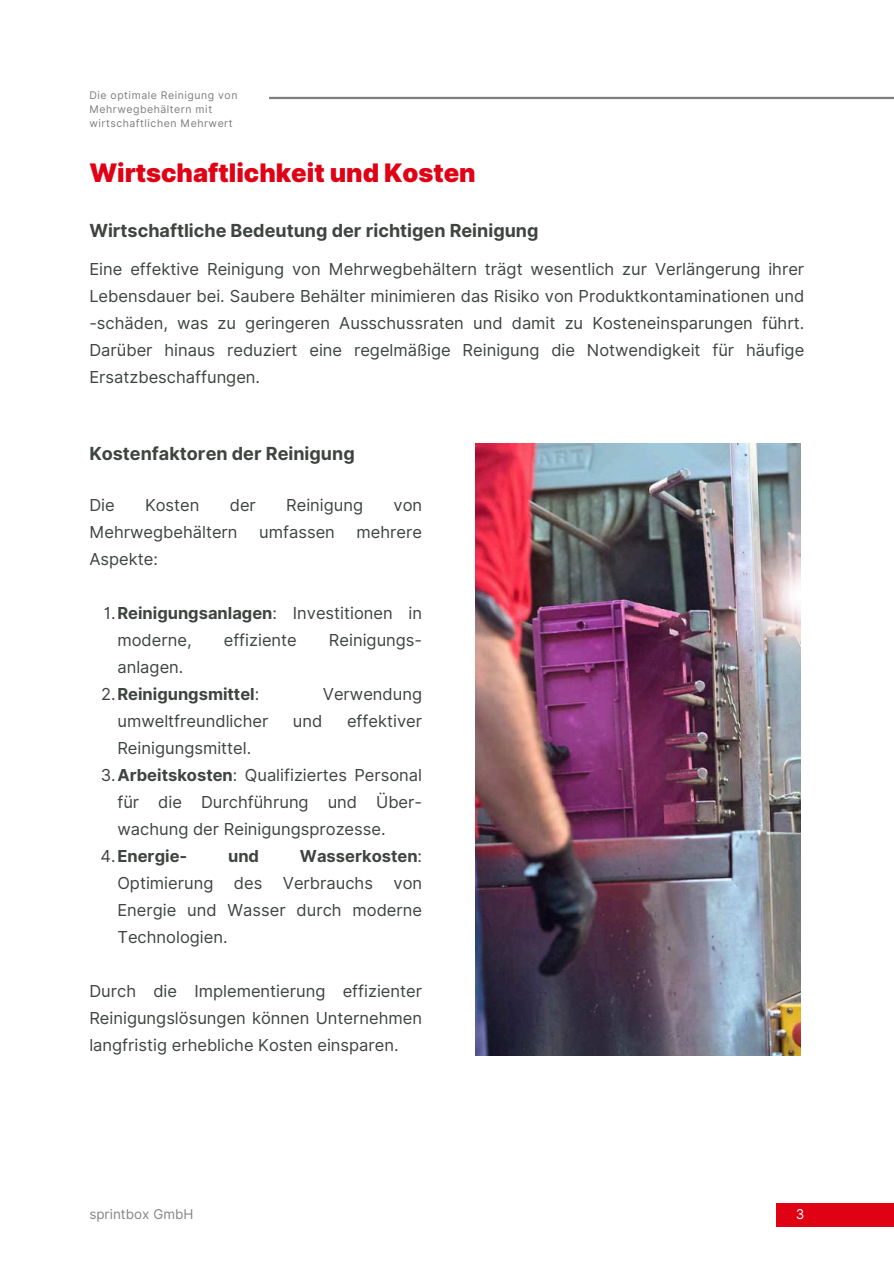
<style>
.page{position:relative;width:894px;height:1264px;background:#fff}
.page>*{position:absolute;margin:0;border:0;box-sizing:border-box;transform-origin:0 0}
.t1{font:900 25.5px "Inter";color:#e10115}
.t2{font:700 18px "Inter";color:#3f4440}
.t3{font:16.5px/27px "Inter";color:#3f4440;text-align:justify}
.t4{font:700 16.5px/27px "Inter";color:#3f4440}
.t5{font:13.5px "Inter";color:#868686}
.t6{font:13.5px "Inter";color:#fff}
.t7{font:10.5px/14px "Inter";letter-spacing:.05em;color:#7f7d7c}
.s1{font-weight:700}
.s2{font-weight:400}
</style>
<div class="page">
<img style="left:475px;top:443px;width:325px;height:612px">
<div style="left:776px;top:1202px;width:117px;height:24px;background:#e10115"></div>
<hr style="left:269px;top:97px;width:624px;height:2px;background:#7f7d7c">
<p class="t7" style="left:89px;top:88px;width:150px">Die optimale Reinigung von<br>Mehrwegbehältern mit wirtschaftlichen Mehrwert</p>
<h1 class="t1" style="left:89px;top:154px;width:388px">Wirtschaftlichkeit und Kosten</h1>
<p class="t2" style="left:89px;top:217px;width:450px">Wirtschaftliche Bedeutung der richtigen Reinigung</p>
<p class="t3" style="left:89px;top:255px;width:716px">Eine effektive Reinigung von Mehrwegbehältern trägt wesentlich zur Verlängerung ihrer Lebensdauer bei. Saubere Behälter minimieren das Risiko von Produktkontaminationen und -schäden, was zu geringeren Ausschussraten und damit zu Kosteneinsparungen führt.<br>Darüber hinaus reduziert eine regelmäßige Reinigung die Notwendigkeit für häufige Ersatzbeschaffungen.</p>
<p class="t2" style="left:89px;top:440px;width:267px">Kostenfaktoren der Reinigung</p>
<p class="t3" style="left:89px;top:491px;width:27px">Die</p>
<p class="t3" style="left:145px;top:491px;width:56px">Kosten</p>
<p class="t3" style="left:230px;top:491px;width:28px">der</p>
<p class="t3" style="left:286px;top:491px;width:78px">Reinigung</p>
<p class="t3" style="left:393px;top:491px;width:30px">von</p>
<p class="t3" style="left:89px;top:518px;width:150px">Mehrwegbehältern</p>
<p class="t3" style="left:259px;top:518px;width:77px">umfassen</p>
<p class="t3" style="left:356px;top:518px;width:67px">mehrere</p>
<p class="t3" style="left:89px;top:545px;width:70px">Aspekte:</p>
<p class="t3" style="left:117px;top:599px;width:306px;text-indent:-13px">1.<span class="s1">Reinigungsanlagen</span>: Investitionen in moderne,</p>
<p class="t3" style="left:224px;top:626px;width:75px">effiziente</p>
<p class="t3" style="left:329px;top:626px;width:95px">Reinigungs-</p>
<p class="t4" style="left:101px;top:654px;width:159px;text-indent:16px"><span class="s2">anlagen.<br>2.</span>Reinigungsmittel<span class="s2">:</span></p>
<p class="t3" style="left:323px;top:680px;width:101px">Verwendung</p>
<p class="t3" style="left:117px;top:707px;width:152px">umweltfreundlicher</p>
<p class="t3" style="left:293px;top:707px;width:31px">und</p>
<p class="t3" style="left:347px;top:707px;width:77px">effektiver</p>
<p class="t3" style="left:117px;top:734px;width:135px">Reinigungsmittel.</p>
<p class="t3" style="left:101px;top:761px;width:323px">3.<span class="s1">Arbeitskosten</span>: Qualifiziertes Personal</p>
<p class="t3" style="left:117px;top:788px;width:306px">für die Durchführung und Über-</p>
<p class="t3" style="left:117px;top:815px;width:270px">wachung der Reinigungsprozesse.</p>
<p class="t4" style="left:101px;top:843px;width:88px"><span class="s2">4.</span>Energie-</p>
<p class="t4" style="left:228px;top:843px;width:32px">und</p>
<p class="t3" style="left:117px;top:842px;width:306px;text-indent:182px"><span class="s1">Wasserkosten</span>:<br>Optimierung des Verbrauchs von Energie und Wasser durch moderne Technologien.</p>
<p class="t3" style="left:89px;top:977px;width:334px">Durch die Implementierung effizienter Reinigungslösungen können Unternehmen langfristig erhebliche Kosten einsparen.</p>
<p class="t5" style="left:89px;top:1204px;width:106px">sprintbox GmbH</p>
<p class="t6" style="left:795px;top:1204px;width:10px">3</p>
</div>
